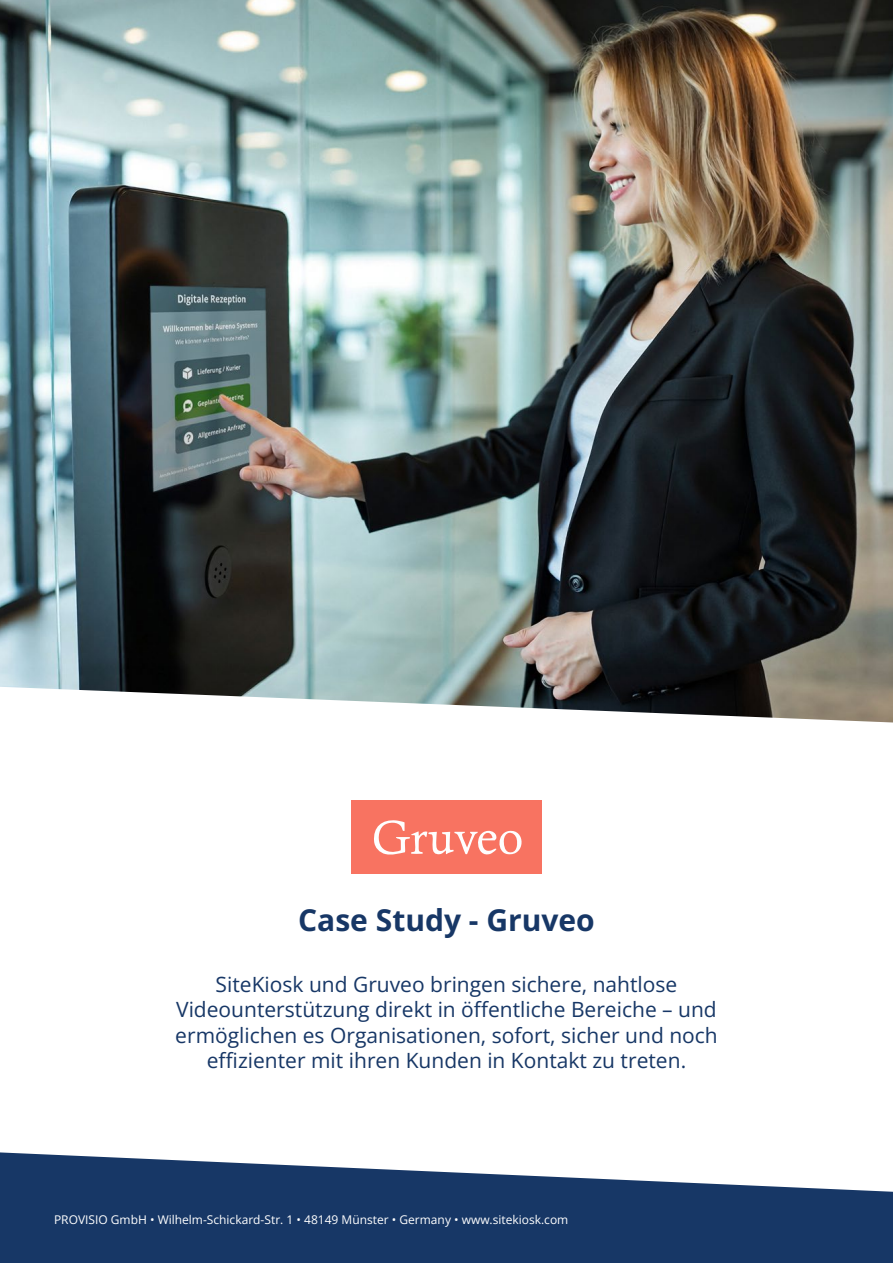
<style>
.page{position:relative;width:893px;height:1263px;background:#fff}
.page>*{position:absolute;margin:0;border:0;box-sizing:border-box;transform-origin:0 0}
.t1{font:700 30px "Open Sans";color:#173766}
.t2{font:21px/25.2px "Open Sans";color:#173766;text-align:center}
.t3{font:12px "Open Sans";color:#fff}
</style>
<div class="page">
<svg style="left:0;top:1152px;width:893px;height:111px;fill:#173766"></svg>
<img style="left:0;top:0;width:893px;height:687px">
<svg style="left:10px;top:687px;width:883px;height:36px"></svg>
<div style="left:351px;top:800px;width:191px;height:74px;background:#f87361"></div>
<svg style="left:374px;top:820px;width:148px;height:35px"></svg>
<p class="t1" style="left:298px;top:899px;width:298px">Case Study - Gruveo</p>
<p class="t2" style="left:175px;top:971px;width:544px">SiteKiosk und Gruveo bringen sichere, nahtlose Videounterstützung direkt in öffentliche Bereiche – und ermöglichen es Organisationen, sofort, sicher und noch effizienter mit ihren Kunden in Kontakt zu treten.</p>
<p class="t3" style="left:54px;top:1211px;width:516px">PROVISIO GmbH • Wilhelm-Schickard-Str. 1 • 48149 Münster • Germany • www.sitekiosk.com</p>
</div>
